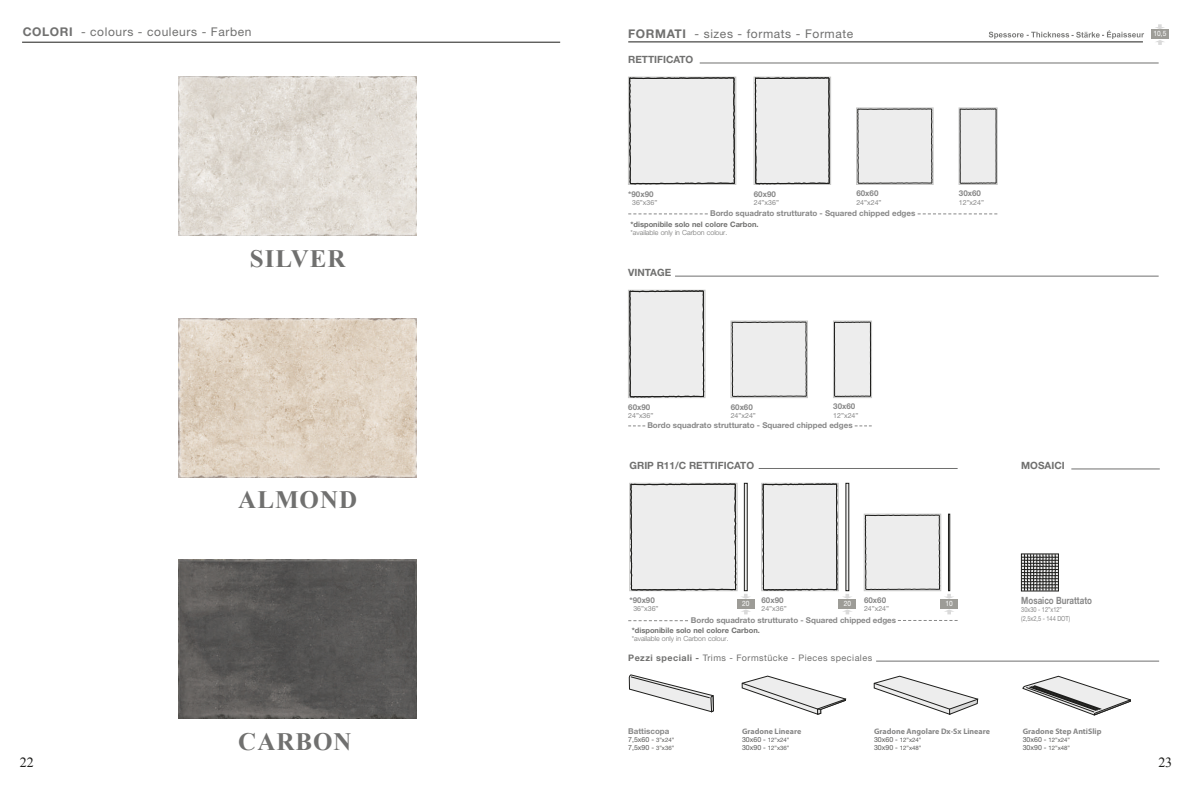
<style>
.page{position:relative;width:1191px;height:794px;background:#fff}
.page>*{position:absolute;margin:0;border:0;box-sizing:border-box;transform-origin:0 0}
.t1{font:700 25px "Times New Roman";letter-spacing:.04em;color:#70706f}
.t2{font:14px "Times New Roman";color:#1d1d1b}
.t3{font:12px "Helvetica Neue LT Std";letter-spacing:.05em;color:#70706f}
.t4{font:700 10px "Helvetica Neue LT Std";color:#70706f}
.t5{font:700 10px "Helvetica Neue LT Std";color:#878787;scale:.8 1}
.t6{font:9px "Helvetica Neue LT Std";letter-spacing:.05em;color:#70706f}
.t7{font:700 8px "Helvetica Neue LT Std";color:#878787}
.t8{font:700 8px "Myriad Pro";color:#878787}
.t9{font:700 7.5px "Helvetica Neue LT Std";color:#70706f}
.t10{font:7.3px "Helvetica Neue LT Std";color:#fff;scale:.9 1}
.t11{font:7px "Helvetica Neue LT Std";color:#878787}
.t12{font:300 7px "Helvetica Neue LT Std";color:#70706f}
.t13{font:7px/8.4px "Helvetica Neue LT Std";color:#878787;scale:.8 1}
.t14{font:7px/8px "Helvetica Neue LT Std";color:#575756}
.t15{font:6px/8px "Helvetica Neue LT Std";color:#575756}
.s1{font-weight:700}
.s2{font-size:6px}
.s3{font-size:7px}
</style>
<div class="page">
<svg style="left:628px;top:620px;width:60px;height:1px"></svg>
<svg style="left:898px;top:620px;width:59px;height:1px"></svg>
<div style="left:1151px;top:30px;width:17px;height:9px;background:#9d9c97"></div>
<svg style="left:1155px;top:24px;width:10px;height:5px"></svg>
<svg style="left:1156px;top:40px;width:8px;height:5px"></svg>
<svg style="left:988px;top:30px;width:156px;height:9px"></svg>
<hr style="left:628px;top:42px;width:515px;height:1px;background:#1d1d1b">
<hr style="left:22px;top:42px;width:538px;height:1px;background:#1d1d1b">
<hr style="left:876px;top:661px;width:283px;height:1px;background:#70706f">
<svg style="left:742px;top:676px;width:104px;height:38px"></svg>
<svg style="left:874px;top:676px;width:104px;height:38px"></svg>
<svg style="left:629px;top:674px;width:85px;height:38px"></svg>
<svg style="left:1022px;top:676px;width:109px;height:39px"></svg>
<img style="left:179px;top:318px;width:238px;height:159px">
<img style="left:179px;top:77px;width:238px;height:159px">
<hr style="left:699px;top:63px;width:459px;height:1px;background:#70706f">
<hr style="left:675px;top:276px;width:483px;height:1px;background:#70706f">
<svg style="left:628px;top:290px;width:77px;height:108px"></svg>
<svg style="left:629px;top:290px;width:75px;height:107px;background:#e1e1e1"></svg>
<svg style="left:730px;top:321px;width:77px;height:77px"></svg>
<svg style="left:833px;top:321px;width:38px;height:77px"></svg>
<svg style="left:731px;top:322px;width:75px;height:75px;background:#e4e4e4"></svg>
<svg style="left:834px;top:322px;width:37px;height:76px;background:#dcdcdc"></svg>
<svg style="left:854px;top:425px;width:17px;height:1px"></svg>
<svg style="left:628px;top:425px;width:17px;height:1px"></svg>
<hr style="left:758px;top:468px;width:199px;height:1px;background:#70706f">
<hr style="left:1071px;top:469px;width:88px;height:1px;background:#70706f">
<svg style="left:1021px;top:554px;width:37px;height:37px"></svg>
<svg style="left:628px;top:213px;width:80px;height:1px"></svg>
<svg style="left:917px;top:213px;width:80px;height:1px"></svg>
<svg style="left:754px;top:77px;width:76px;height:108px"></svg>
<svg style="left:755px;top:77px;width:74px;height:107px;background:#e2e2e2"></svg>
<svg style="left:856px;top:108px;width:77px;height:77px"></svg>
<svg style="left:959px;top:108px;width:38px;height:77px"></svg>
<svg style="left:857px;top:109px;width:75px;height:75px;background:#e3e3e3"></svg>
<svg style="left:959px;top:109px;width:37px;height:76px;background:#e0e0df"></svg>
<svg style="left:628px;top:77px;width:108px;height:108px"></svg>
<svg style="left:629px;top:77px;width:106px;height:107px;background:#e2e2e2"></svg>
<img style="left:179px;top:560px;width:238px;height:159px">
<div style="left:737px;top:599px;width:17px;height:9px;background:#9d9c97"></div>
<svg style="left:741px;top:609px;width:10px;height:5px"></svg>
<div style="left:940px;top:599px;width:17px;height:9px;background:#9d9c97"></div>
<svg style="left:944px;top:609px;width:10px;height:5px"></svg>
<div style="left:948px;top:514px;width:2px;height:77px;border:1px solid #1d1d1b"></div>
<svg style="left:864px;top:514px;width:77px;height:77px"></svg>
<svg style="left:865px;top:515px;width:89px;height:84px"></svg>
<svg style="left:630px;top:483px;width:120px;height:116px;background:#dcdcdc"></svg>
<div style="left:839px;top:599px;width:17px;height:9px;background:#9d9c97"></div>
<svg style="left:762px;top:483px;width:90px;height:116px;background:#e0e0e0"></svg>
<svg style="left:843px;top:609px;width:9px;height:5px"></svg>
<h3 class="t3" style="left:23px;top:24px;width:230px"><span class="s1">COLORI</span> - colours - couleurs - Farben</h3>
<h3 class="t3" style="left:628px;top:27px;width:226px"><span class="s1">FORMATI</span> - sizes - formats - Formate</h3>
<p class="t10" style="left:1153px;top:29px;width:16px">10,5</p>
<h2 class="t2" style="left:20px;top:752px;width:15px">22</h2>
<h1 class="t1" style="left:250px;top:241px;width:97px">SILVER</h1>
<h1 class="t1" style="left:238px;top:483px;width:120px">ALMOND</h1>
<h1 class="t1" style="left:238px;top:724px;width:115px">CARBON</h1>
<p class="t4" style="left:628px;top:53px;width:67px">RETTIFICATO</p>
<p class="t7" style="left:856px;top:188px;width:24px">60x60</p>
<p class="t11" style="left:856px;top:198px;width:27px">24”x24”</p>
<p class="t7" style="left:628px;top:189px;width:27px">*90x90</p>
<p class="t11" style="left:632px;top:198px;width:27px">36”x36”</p>
<p class="t9" style="left:630px;top:220px;width:130px">*disponibile solo nel colore Carbon.</p>
<p class="t12" style="left:630px;top:228px;width:99px">*available only in Carbon colour.</p>
<p class="t7" style="left:754px;top:189px;width:24px">60x90</p>
<p class="t11" style="left:754px;top:198px;width:27px">24”x36”</p>
<p class="t7" style="left:710px;top:208px;width:207px">Bordo squadrato strutturato - Squared chipped edges</p>
<p class="t4" style="left:628px;top:266px;width:44px">VINTAGE</p>
<p class="t7" style="left:959px;top:188px;width:24px">30x60</p>
<p class="t11" style="left:959px;top:198px;width:27px">12”x24”</p>
<p class="t7" style="left:833px;top:401px;width:24px">30x60</p>
<p class="t11" style="left:833px;top:411px;width:27px">12”x24”</p>
<p class="t7" style="left:730px;top:402px;width:24px">60x60</p>
<p class="t11" style="left:730px;top:411px;width:27px">24”x24”</p>
<p class="t7" style="left:628px;top:402px;width:24px">60x90</p>
<p class="t11" style="left:628px;top:411px;width:27px">24”x36”</p>
<p class="t7" style="left:647px;top:420px;width:207px">Bordo squadrato strutturato - Squared chipped edges</p>
<p class="t4" style="left:629px;top:459px;width:126px">GRIP R11/C RETTIFICATO</p>
<p class="t4" style="left:1021px;top:459px;width:45px">MOSAICI</p>
<p class="t7" style="left:629px;top:595px;width:27px">*90x90</p>
<p class="t11" style="left:633px;top:604px;width:27px">36”x36”</p>
<p class="t7" style="left:864px;top:595px;width:24px">60x60</p>
<p class="t11" style="left:864px;top:604px;width:27px">24”x24”</p>
<p class="t7" style="left:761px;top:595px;width:24px">60x90</p>
<p class="t11" style="left:761px;top:604px;width:27px">24”x36”</p>
<p class="t10" style="left:742px;top:599px;width:10px">20</p>
<p class="t10" style="left:945px;top:599px;width:10px">10</p>
<p class="t10" style="left:843px;top:599px;width:10px">20</p>
<p class="t7" style="left:691px;top:615px;width:207px">Bordo squadrato strutturato - Squared chipped edges</p>
<p class="t5" style="left:1021px;top:594px;width:90px">Mosaico Burattato</p>
<p class="t13" style="left:1021px;top:605px;width:63px">30x30 - 12”x12” (2,5x2,5 - 144 DOT)</p>
<p class="t9" style="left:632px;top:626px;width:130px">*disponibile solo nel colore Carbon.</p>
<p class="t12" style="left:631px;top:634px;width:99px">*available only in Carbon colour.</p>
<p class="t6" style="left:628px;top:652px;width:245px"><span class="s1">Pezzi speciali -</span> Trims - Formstücke - Pieces speciales</p>
<p class="t7" style="left:628px;top:726px;width:43px">Battiscopa</p>
<p class="t14" style="left:628px;top:735px;width:47px">7,5x60 - <span class="s2">3”x24”<br></span>7,5x90 - <span class="s2">3”x36”</span></p>
<p class="t8" style="left:742px;top:726px;width:61px">Gradone Lineare</p>
<p class="t15" style="left:742px;top:735px;width:49px"><span class="s3">30x60 -</span> 12”x24”<br><span class="s3">30x90 -</span> 12”x36”</p>
<p class="t8" style="left:874px;top:726px;width:117px">Gradone Angolare Dx-Sx Lineare</p>
<p class="t15" style="left:874px;top:735px;width:49px"><span class="s3">30x60 -</span> 12”x24”<br><span class="s3">30x90 -</span> 12”x48”</p>
<p class="t8" style="left:1022px;top:726px;width:80px">Gradone Step AntiSlip</p>
<p class="t15" style="left:1022px;top:735px;width:49px"><span class="s3">30x60 -</span> 12”x24”<br><span class="s3">30x90 -</span> 12”x48”</p>
<h2 class="t2" style="left:1158px;top:753px;width:15px">23</h2>
</div>
